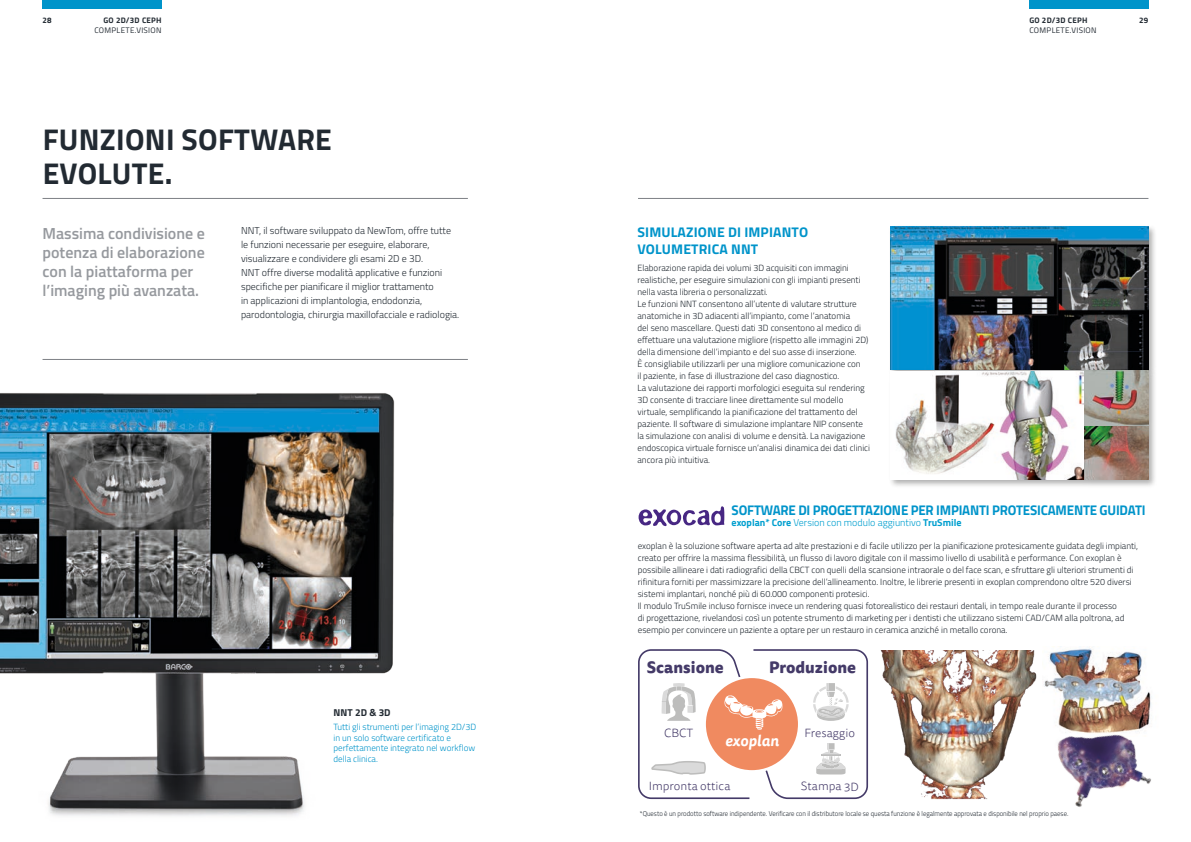
<style>
.page{position:relative;width:1191px;height:842px;background:#fff}
.page>*{position:absolute;margin:0;border:0;box-sizing:border-box;transform-origin:0 0}
.t1{font:700 30px/34px "Titillium";letter-spacing:.01em;color:#222a32}
.t2{font:600 16px/19.2px "Titillium";color:#96999e}
.t3{font:800 16px "Tisa Sans Pro";color:#443a68}
.t4{font:italic 700 15.3px "Tisa Sans Pro";color:#fff}
.t5{font:700 14px "Titillium";letter-spacing:-.015em;color:#0094ca;scale:.95 1}
.t6{font:700 14px/16.8px "Titillium";letter-spacing:.01em;color:#0094ca}
.t7{font:300 12px "Tisa Sans Pro";color:#443a68}
.t8{font:300 10px/14px "Titillium";color:#222a32}
.t9{font:300 10px "Titillium";color:#009fcf}
.t10{font:700 10px "Titillium";letter-spacing:.005em;color:#222a32}
.t11{font:300 9px/12px "Titillium";color:#222a32}
.t12{font:300 9px/10.8px "Titillium";color:#0094ca}
.t13{font:8px "Titillium";letter-spacing:.04em;color:#222a32}
.t14{font:700 8px "Titillium";letter-spacing:.03em;color:#222a32}
.t15{font:300 7px "Titillium";color:#222a32;scale:.95 1}
.s1{font-weight:700}
</style>
<div class="page">
<div style="left:1029px;top:0;width:119px;height:9px;background:#0094ca"></div>
<hr style="left:43px;top:198px;width:425px;height:1px;background:#7d8186">
<div style="left:43px;top:0;width:119px;height:9px;background:#0094ca"></div>
<img style="left:0;top:393px;width:395px;height:423px">
<hr style="left:638px;top:198px;width:510px;height:1px;background:#7d8186">
<hr style="left:43px;top:359px;width:425px;height:1px;background:#7d8186">
<svg style="left:638px;top:649px;width:231px;height:151px"></svg>
<div style="left:888px;top:224px;width:268px;height:153px;background:#1d1d1b;opacity:.35"></div>
<img style="left:890px;top:227px;width:258px;height:141px">
<div style="left:888px;top:368px;width:268px;height:120px;background:#1d1d1b;opacity:.35"></div>
<svg style="left:638px;top:506px;width:86px;height:20px"></svg>
<img style="left:1044px;top:646px;width:107px;height:60px">
<img style="left:881px;top:651px;width:156px;height:148px">
<img style="left:1032px;top:706px;width:119px;height:101px">
<p class="t14" style="left:43px;top:14px;width:11px">28</p>
<p class="t14" style="left:103px;top:14px;width:60px">GO 2D/3D CEPH</p>
<p class="t14" style="left:1139px;top:14px;width:11px">29</p>
<p class="t13" style="left:94px;top:24px;width:69px">COMPLETE.VISION</p>
<p class="t14" style="left:1029px;top:14px;width:60px">GO 2D/3D CEPH</p>
<p class="t13" style="left:1029px;top:24px;width:69px">COMPLETE.VISION</p>
<h1 class="t1" style="left:43px;top:121px;width:291px">FUNZIONI SOFTWARE<br>EVOLUTE.</h1>
<h2 class="t2" style="left:43px;top:223px;width:164px">Massima condivisione e potenza di elaborazione con la piattaforma per l’imaging più avanzata.</h2>
<p class="t8" style="left:241px;top:223px;width:220px">NNT, il software sviluppato da NewTom, offre tutte le funzioni necessarie per eseguire, elaborare, visualizzare e condividere gli esami 2D e 3D.<br>NNT offre diverse modalità applicative e funzioni specifiche per pianificare il miglior trattamento<br>in applicazioni di implantologia, endodonzia, parodontologia, chirurgia maxillofacciale e radiologia.</p>
<p class="t10" style="left:333px;top:705px;width:59px">NNT 2D &amp; 3D</p>
<p class="t12" style="left:333px;top:721px;width:144px">Tutti gli strumenti per l’imaging 2D/3D in un solo software certificato e perfettamente integrato nel workflow della clinica.</p>
<h3 class="t6" style="left:637px;top:223px;width:172px">SIMULAZIONE DI IMPIANTO<br>VOLUMETRICA NNT</h3>
<p class="t11" style="left:637px;top:262px;width:234px">Elaborazione rapida dei volumi 3D acquisiti con immagini realistiche, per eseguire simulazioni con gli impianti presenti nella vasta libreria o personalizzati.<br>Le funzioni NNT consentono all’utente di valutare strutture anatomiche in 3D adiacenti all’impianto, come l’anatomia<br>del seno mascellare. Questi dati 3D consentono al medico di effettuare una valutazione migliore (rispetto alle immagini 2D) della dimensione dell’impianto e del suo asse di inserzione.<br>È consigliabile utilizzarli per una migliore comunicazione con<br>il paziente, in fase di illustrazione del caso diagnostico.<br>La valutazione dei rapporti morfologici eseguita sul rendering 3D consente di tracciare linee direttamente sul modello virtuale, semplificando la pianificazione del trattamento del paziente. Il software di simulazione implantare NIP consente la simulazione con analisi di volume e densità. La navigazione endoscopica virtuale fornisce un’analisi dinamica dei dati clinici ancora più intuitiva.</p>
<h3 class="t5" style="left:731px;top:499px;width:437px">SOFTWARE DI PROGETTAZIONE PER IMPIANTI PROTESICAMENTE GUIDATI</h3>
<p class="t9" style="left:731px;top:515px;width:231px"><span class="s1">exoplan* Core</span> Version con modulo aggiuntivo <span class="s1">TruSmile</span></p>
<p class="t11" style="left:638px;top:539px;width:502px">exoplan è la soluzione software aperta ad alte prestazioni e di facile utilizzo per la pianificazione protesicamente guidata degli impianti, creato per offrire la massima flessibilità, un flusso di lavoro digitale con il massimo livello di usabilità e performance. Con exoplan è possibile allineare i dati radiografici della CBCT con quelli della scansione intraorale o del face scan, e sfruttare gli ulteriori strumenti di rifinitura forniti per massimizzare la precisione dell’allineamento. Inoltre, le librerie presenti in exoplan comprendono oltre 520 diversi sistemi implantari, nonché più di 60.000 componenti protesici.<br>Il modulo TruSmile incluso fornisce invece un rendering quasi fotorealistico dei restauri dentali, in tempo reale durante il processo<br>di progettazione, rivelandosi così un potente strumento di marketing per i dentisti che utilizzano sistemi CAD/CAM alla poltrona, ad esempio per convincere un paziente a optare per un restauro in ceramica anziché in metallo corona.</p>
<h2 class="t3" style="left:647px;top:655px;width:78px">Scansione</h2>
<h2 class="t3" style="left:769px;top:655px;width:88px">Produzione</h2>
<h3 class="t7" style="left:664px;top:725px;width:31px">CBCT</h3>
<h3 class="t7" style="left:804px;top:725px;width:52px">Fresaggio</h3>
<h3 class="t4" style="left:725px;top:730px;width:55px">exoplan</h3>
<h3 class="t7" style="left:649px;top:778px;width:83px">Impronta ottica</h3>
<h3 class="t7" style="left:801px;top:778px;width:59px">Stampa 3D</h3>
<p class="t15" style="left:640px;top:808px;width:452px">*Questo è un prodotto software indipendente. Verificare con il distributore locale se questa funzione è legalmente approvata e disponibile nel proprio paese.</p>
</div>
